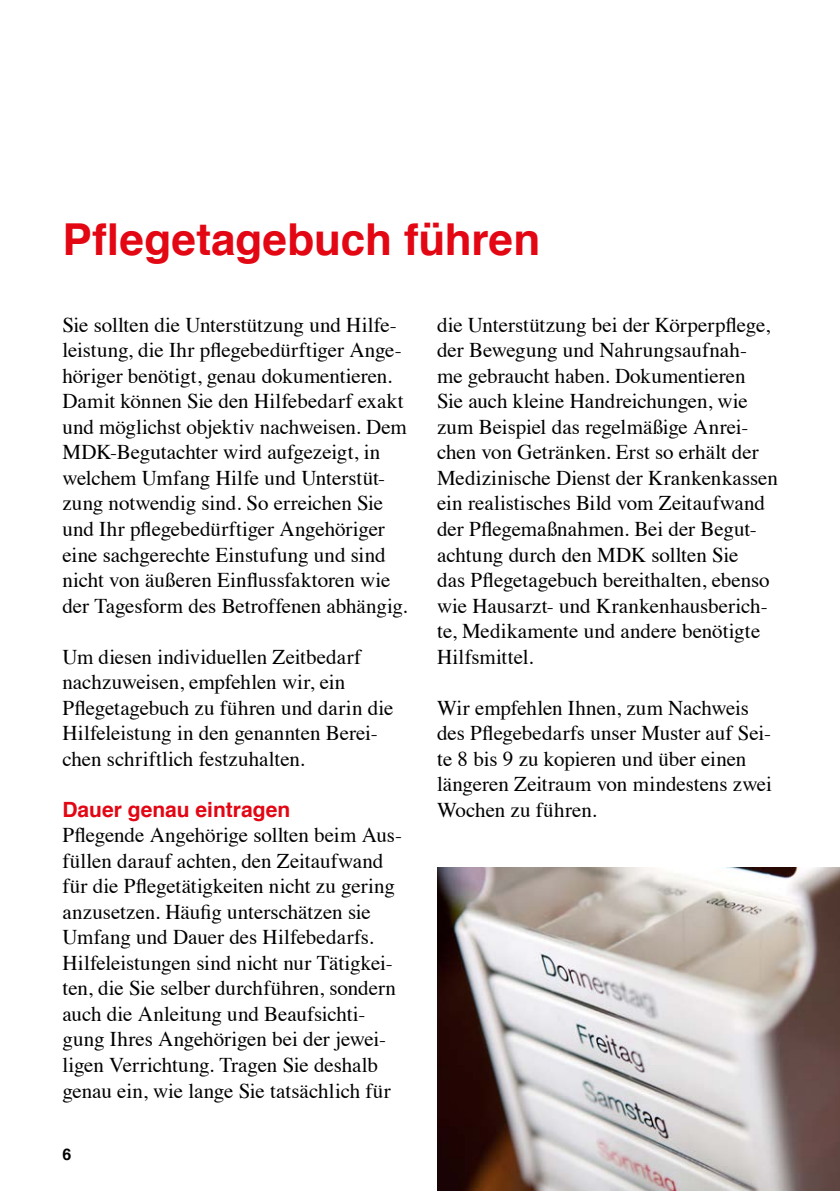
<style>
.page{position:relative;width:840px;height:1191px;background:#fff}
.page>*{position:absolute;margin:0;border:0;box-sizing:border-box;transform-origin:0 0}
.t1{font:700 44px "Helvetica";color:#e30613}
.t2{font:21px/25.6px "Times";letter-spacing:-.005em;color:#000}
.t3{font:700 21px "Helvetica";color:#e30613}
.t4{font:700 16px "Helvetica";color:#000}
</style>
<div class="page">
<img style="left:437px;top:867px;width:402px;height:324px">
<h1 class="t1" style="left:62px;top:204px;width:479px">Pflegetagebuch führen</h1>
<p class="t2" style="left:62px;top:310px;width:346px">Sie sollten die Unterstützung und Hilfe&shy;leistung, die Ihr pflegebedürftiger Ange&shy;höriger benötigt, genau dokumentieren.<br>Damit können Sie den Hilfebedarf exakt und möglichst objektiv nachweisen. Dem MDK-Begutachter wird aufgezeigt, in welchem Umfang Hilfe und Unterstüt&shy;zung notwendig sind. So erreichen Sie und Ihr pflegebedürftiger Angehöriger eine sachgerechte Einstufung und sind nicht von äußeren Einflussfaktoren wie der Tagesform des Betroffenen abhängig.</p>
<p class="t2" style="left:62px;top:642px;width:332px">Um diesen individuellen Zeitbedarf nachzuweisen, empfehlen wir, ein Pflegetagebuch zu führen und darin die Hilfeleistung in den genannten Berei&shy;chen schriftlich festzuhalten.</p>
<p class="t3" style="left:62px;top:792px;width:229px">Dauer genau eintragen</p>
<p class="t2" style="left:62px;top:820px;width:341px">Pflegende Angehörige sollten beim Aus&shy;füllen darauf achten, den Zeitaufwand für die Pflegetätigkeiten nicht zu gering anzusetzen. Häufig unterschätzen sie Umfang und Dauer des Hilfebedarfs.<br>Hilfeleistungen sind nicht nur Tätigkei&shy;ten, die Sie selber durchführen, sondern auch die Anleitung und Beaufsichti&shy;gung Ihres Angehörigen bei der jewei&shy;ligen Verrichtung. Tragen Sie deshalb genau ein, wie lange Sie tatsächlich für</p>
<p class="t4" style="left:62px;top:1141px;width:10px">6</p>
<p class="t2" style="left:437px;top:310px;width:342px">die Unterstützung bei der Körperpflege, der Bewegung und Nahrungsaufnah-<br>me gebraucht haben. Dokumentieren<br>Sie auch kleine Handreichungen, wie zum Beispiel das regelmäßige Anrei&shy;chen von Getränken. Erst so erhält der Medizinische Dienst der Krankenkassen ein realistisches Bild vom Zeitaufwand der Pflegemaßnahmen. Bei der Begut&shy;achtung durch den MDK sollten Sie<br>das Pflegetagebuch bereithalten, ebenso wie Hausarzt- und Krankenhausberich&shy;te, Medikamente und andere benötigte Hilfsmittel.</p>
<p class="t2" style="left:437px;top:693px;width:336px">Wir empfehlen Ihnen, zum Nachweis des Pflegebedarfs unser Muster auf Sei&shy;te 8 bis 9 zu kopieren und über einen längeren Zeitraum von mindestens zwei Wochen zu führen.</p>
</div>
